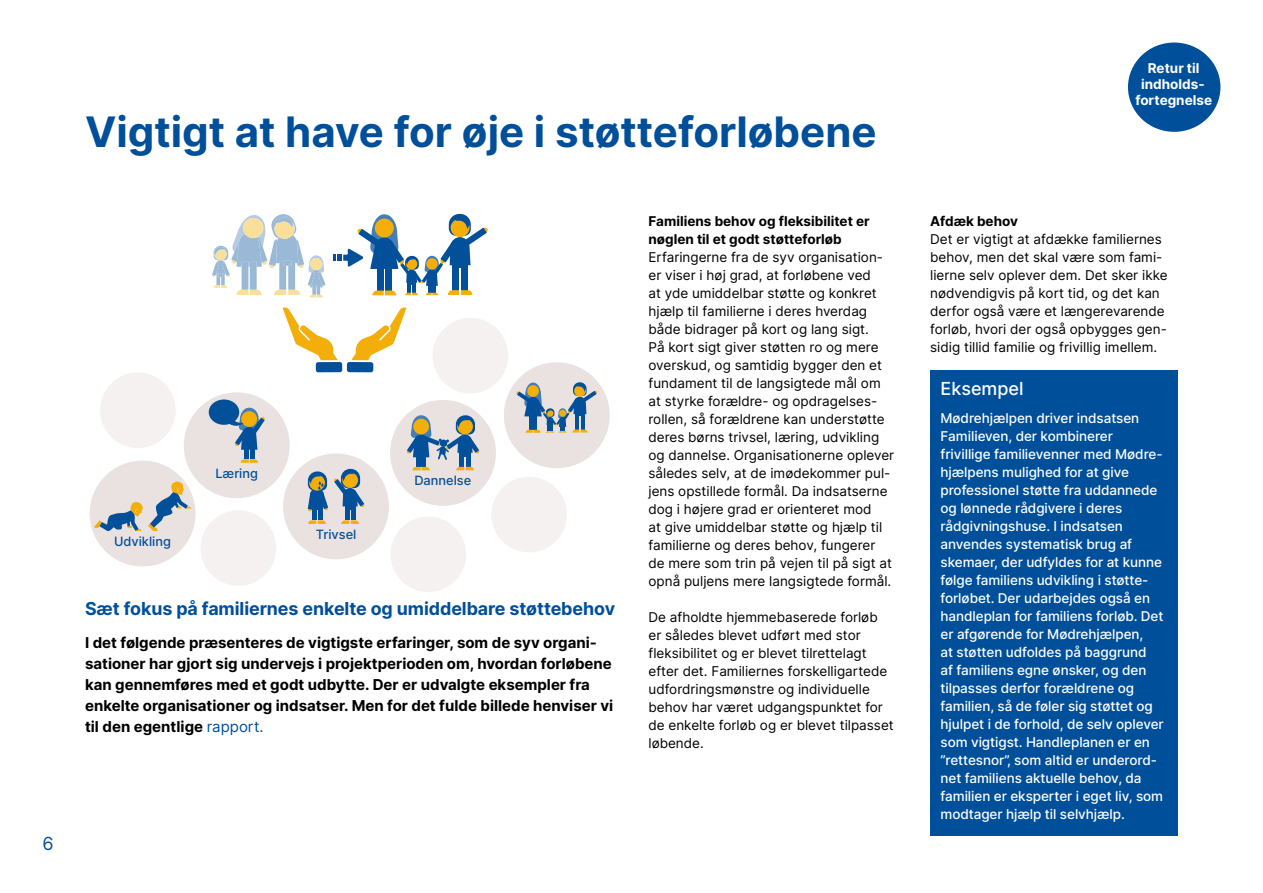
<style>
.page{position:relative;width:1263px;height:893px;background:#fff}
.page>*{position:absolute;margin:0;border:0;box-sizing:border-box;transform-origin:0 0}
.t1{font:700 42px "Inter";color:#004f9b}
.t2{font:18px "Inter Medium 2";color:#fff}
.t3{font:18px "Inter";color:#004f9b}
.t4{font:700 17.85px "Inter";letter-spacing:-.005em;color:#004f9b}
.t5{font:700 15px/21px "Inter";color:#000}
.t6{font:13.5px/18px "Inter";color:#000}
.t7{font:13.5px/18px "Inter Medium 2";letter-spacing:-.005em;color:#fff}
.t8{font:700 13.5px/18px "Inter";color:#000}
.t9{font:700 13.5px/16.2px "Inter";color:#fff;text-align:center}
.t10{font:12.75px "Inter Medium 3";color:#024f9a}
.s1{font-weight:400;color:#004f9b}
</style>
<div class="page">
<div style="left:1128px;top:43px;width:92px;height:89px;background:#004f9b;border-radius:50%"></div>
<svg style="left:212px;top:214px;width:114px;height:83px"></svg>
<svg style="left:333px;top:214px;width:155px;height:81px"></svg>
<svg style="left:283px;top:307px;width:55px;height:53px"></svg>
<div style="left:316px;top:362px;width:26px;height:10px;background:#024f9a;border-radius:2px"></div>
<svg style="left:351px;top:307px;width:55px;height:53px"></svg>
<div style="left:347px;top:362px;width:26px;height:10px;background:#024f9a;border-radius:2px"></div>
<div style="left:90px;top:461px;width:105px;height:105px;background:#e9e2e1;border-radius:50%"></div>
<svg style="left:94px;top:481px;width:97px;height:50px"></svg>
<div style="left:184px;top:392px;width:106px;height:106px;background:#e9e2e1;border-radius:50%"></div>
<div style="left:244px;top:446px;width:5px;height:13px;background:#024f9a"></div>
<hr style="left:250px;top:446px;width:4px;height:13px;background:#024f9a">
<svg style="left:241px;top:459px;width:17px;height:4px"></svg>
<svg style="left:209px;top:399px;width:56px;height:51px"></svg>
<div style="left:283px;top:453px;width:106px;height:106px;background:#e9e2e1;border-radius:50%"></div>
<hr style="left:345px;top:505px;width:4px;height:15px;background:#024f9a">
<hr style="left:351px;top:505px;width:4px;height:15px;background:#024f9a">
<svg style="left:341px;top:520px;width:18px;height:4px"></svg>
<svg style="left:334px;top:469px;width:30px;height:41px"></svg>
<hr style="left:312px;top:505px;width:4px;height:15px;background:#024f9a">
<hr style="left:318px;top:505px;width:4px;height:15px;background:#024f9a">
<svg style="left:308px;top:520px;width:18px;height:4px"></svg>
<svg style="left:308px;top:471px;width:20px;height:40px"></svg>
<div style="left:390px;top:400px;width:106px;height:106px;background:#e9e2e1;border-radius:50%"></div>
<div style="left:416px;top:454px;width:5px;height:13px;background:#024f9a"></div>
<hr style="left:422px;top:454px;width:4px;height:13px;background:#024f9a">
<svg style="left:412px;top:467px;width:18px;height:3px"></svg>
<hr style="left:460px;top:452px;width:4px;height:15px;background:#024f9a">
<hr style="left:466px;top:452px;width:4px;height:15px;background:#024f9a">
<svg style="left:456px;top:467px;width:18px;height:3px"></svg>
<svg style="left:407px;top:415px;width:72px;height:45px"></svg>
<div style="left:504px;top:362px;width:106px;height:106px;background:#e9e2e1;border-radius:50%"></div>
<svg style="left:516px;top:382px;width:81px;height:51px"></svg>
<div style="left:100px;top:372px;width:76px;height:76px;background:#f5f1f0;border-radius:50%"></div>
<div style="left:201px;top:510px;width:75px;height:76px;background:#f5f1f0;border-radius:50%"></div>
<div style="left:390px;top:516px;width:76px;height:76px;background:#f5f1f0;border-radius:50%"></div>
<div style="left:491px;top:477px;width:76px;height:75px;background:#f5f1f0;border-radius:50%"></div>
<div style="left:433px;top:318px;width:75px;height:75px;background:#f5f1f0;border-radius:50%"></div>
<div style="left:930px;top:370px;width:248px;height:466px;background:#004f9b"></div>
<h1 class="t1" style="left:85px;top:101px;width:793px">Vigtigt at have for øje i støtteforløbene</h1>
<p class="t10" style="left:114px;top:534px;width:58px">Udvikling</p>
<p class="t10" style="left:215px;top:465px;width:44px">Læring</p>
<p class="t10" style="left:316px;top:527px;width:42px">Trivsel</p>
<p class="t10" style="left:414px;top:473px;width:58px">Dannelse</p>
<h2 class="t4" style="left:85px;top:595px;width:532px">Sæt fokus på familiernes enkelte og umiddelbare støttebehov</h2>
<p class="t5" style="left:85px;top:632px;width:530px">I det følgende præsenteres de vigtigste erfaringer, som de syv organi&shy;sationer har gjort sig undervejs i projektperioden om, hvordan forløbene kan gennemføres med et godt udbytte. Der er udvalgte eksempler fra enkelte organisationer og indsatser. Men for det fulde billede henviser vi til den egentlige <span class="s1">rapport.</span></p>
<h3 class="t8" style="left:648px;top:211px;width:223px">Familiens behov og fleksibilitet er nøglen til et godt støtteforløb</h3>
<p class="t6" style="left:648px;top:247px;width:247px">Erfaringerne fra de syv organisation&shy;er viser i høj grad, at forløbene ved<br>at yde umiddelbar støtte og konkret hjælp til familierne i deres hverdag både bidrager på kort og lang sigt.<br>På kort sigt giver støtten ro og mere overskud, og samtidig bygger den et fundament til de langsigtede mål om at styrke forældre- og opdragelses&shy;rollen, så forældrene kan understøtte deres børns trivsel, læring, udvikling og dannelse. Organisationerne oplever således selv, at de imødekommer pul&shy;jens opstillede formål. Da indsatserne dog i højere grad er orienteret mod<br>at give umiddelbar støtte og hjælp til familierne og deres behov, fungerer de mere som trin på vejen til på sigt at opnå puljens mere langsigtede formål.</p>
<p class="t6" style="left:648px;top:607px;width:247px">De afholdte hjemmebaserede forløb er således blevet udført med stor fleksibilitet og er blevet tilrettelagt efter det. Familiernes forskelligartede udfordringsmønstre og individuelle behov har været udgangspunktet for de enkelte forløb og er blevet tilpasset løbende.</p>
<h2 class="t3" style="left:43px;top:831px;width:13px">6</h2>
<p class="t9" style="left:1135px;top:60px;width:78px">Retur til indholds&shy;fortegnelse</p>
<h3 class="t8" style="left:930px;top:211px;width:89px">Afdæk behov</h3>
<p class="t6" style="left:930px;top:229px;width:239px">Det er vigtigt at afdække familiernes behov, men det skal være som fami&shy;lierne selv oplever dem. Det sker ikke nødvendigvis på kort tid, og det kan derfor også være et længerevarende forløb, hvori der også opbygges gen&shy;sidig tillid familie og frivillig imellem.</p>
<p class="t2" style="left:940px;top:375px;width:85px">Eksempel</p>
<p class="t7" style="left:940px;top:408px;width:225px">Mødrehjælpen driver indsatsen Familieven, der kombinerer frivillige familievenner med Mødre&shy;hjælpens mulighed for at give professionel støtte fra uddannede og lønnede rådgivere i deres rådgivningshuse. I indsatsen anvendes systematisk brug af skemaer, der udfyldes for at kunne følge familiens udvikling i støtte&shy;forløbet. Der udarbejdes også en handleplan for familiens forløb. Det er afgørende for Mødrehjælpen,<br>at støtten udfoldes på baggrund<br>af familiens egne ønsker, og den tilpasses derfor forældrene og familien, så de føler sig støttet og hjulpet i de forhold, de selv oplever som vigtigst. Handleplanen er en ”rettesnor”, som altid er underord&shy;net familiens aktuelle behov, da familien er eksperter i eget liv, som modtager hjælp til selvhjælp.</p>
</div>
